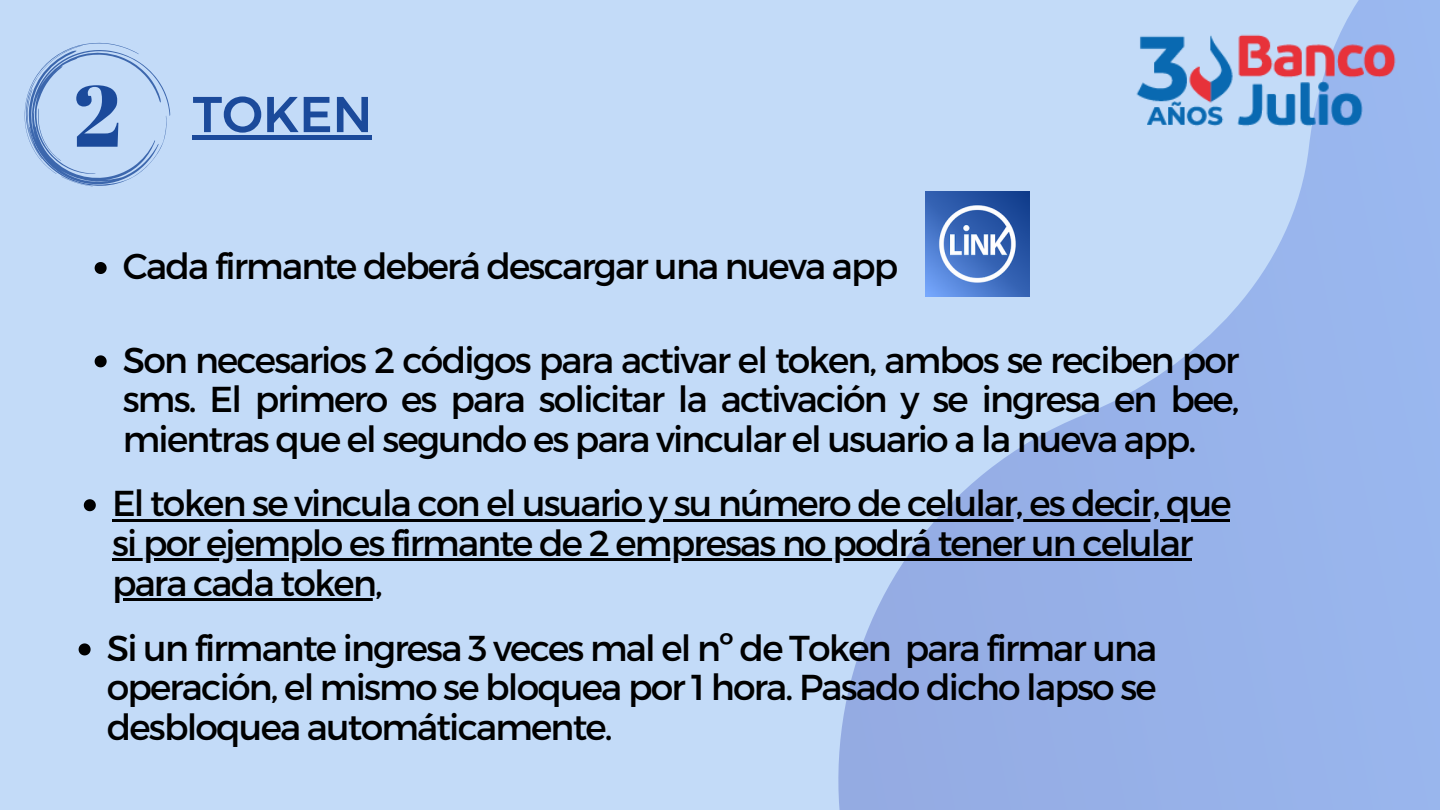
<style>
.page{position:relative;width:1440px;height:810px;background:#c3dbf8}
.page>*{position:absolute;margin:0;border:0;box-sizing:border-box;transform-origin:0 0}
.t1{font:86.5px "Abril Fatface";color:#1b4a9b}
.t2{font:50.3px "Kief Montaser Medium";color:#1b4a9b}
.t3{font:36px/39.8px "Montserrat";letter-spacing:-.05em;color:#000;text-align:justify}
</style>
<div class="page">
<svg style="left:24px;top:43px;width:146px;height:143px"></svg>
<svg style="left:838px;top:0;width:602px;height:810px;fill:#99b6ed"></svg>
<img style="left:1134px;top:31px;width:265px;height:100px">
<div style="left:193px;top:135px;width:179px;height:5px;background:#1b4a9b"></div>
<img style="left:925px;top:192px;width:104px;height:104px">
<svg style="left:95px;top:262px;width:12px;height:12px"></svg>
<svg style="left:95px;top:355px;width:12px;height:12px"></svg>
<svg style="left:84px;top:499px;width:12px;height:12px"></svg>
<hr style="left:112px;top:519px;width:1118px;height:3px;background:#000">
<hr style="left:112px;top:558px;width:1079px;height:3px;background:#000">
<hr style="left:112px;top:598px;width:269px;height:3px;background:#000">
<svg style="left:79px;top:643px;width:12px;height:12px"></svg>
<p class="t1" style="left:73px;top:55px;width:49px">2</p>
<p class="t2" style="left:193px;top:83px;width:181px">TOKEN</p>
<p class="t3" style="left:123px;top:245px;width:777px">Cada firmante deberá descargar una nueva app</p>
<p class="t3" style="left:123px;top:338px;width:1118px">Son necesarios 2 códigos para activar el token, ambos se reciben por sms. El primero es para solicitar la activación y se ingresa en bee, mientras que el segundo es para vincular el usuario a la nueva app.</p>
<p class="t3" style="left:112px;top:482px;width:1121px;text-align:left">El token se vincula con el usuario y su número de celular, es decir, que si por ejemplo es firmante de 2 empresas no podrá tener un celular para cada token,</p>
<p class="t3" style="left:107px;top:626px;width:1052px">Si un firmante ingresa 3 veces mal el nº de Token para firmar una operación, el mismo se bloquea por 1 hora. Pasado dicho lapso se desbloquea automáticamente.</p>
</div>
